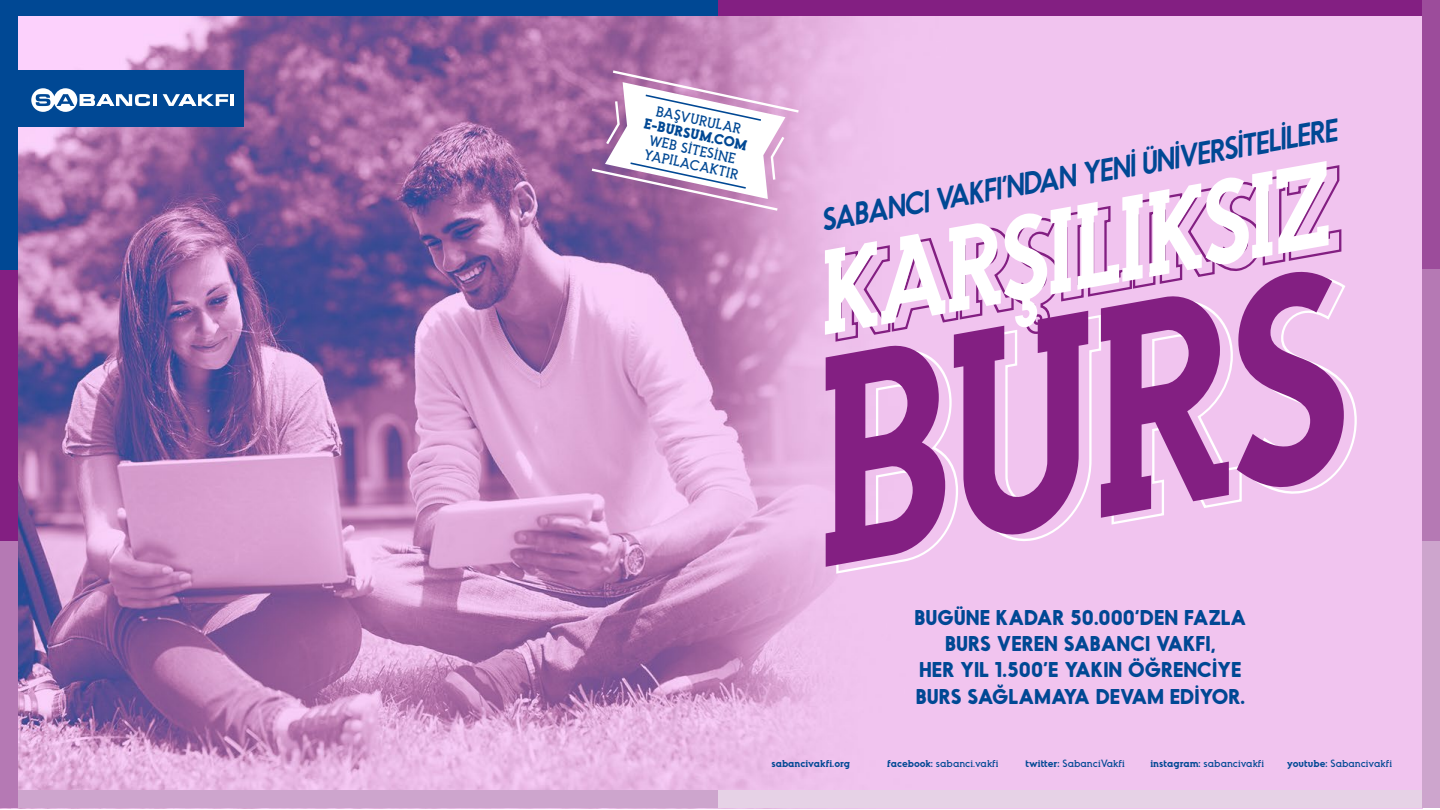
<style>
.page{position:relative;width:1440px;height:810px;background:#fff}
.page>*{position:absolute;margin:0;border:0;box-sizing:border-box;transform-origin:0 0}
.t1{font:italic 600 278.48px "Odudo Slab";color:#831f82;scale:.87 1}
.t2{font:italic 600 112.35px "Odudo Slab";color:#fff;scale:.87 1}
.t3{font:italic 600 30px "Odudo Soft";color:#004894;scale:.92 1}
.t4{font:700 20.25px/26.3px "Odudo Soft";color:#004894;text-align:center}
.t5{font:13.8px/15px "Odudo Slab";color:#004894}
.t6{font:700 13.8px "Odudo Slab";color:#004894}
.t7{font:9.98px "Odudo Slab";color:#004894}
.t8{font:600 9.98px "Odudo Slab";color:#004894}
.s1{font-weight:600}
</style>
<div class="page">
<img style="left:18px;top:16px;width:1404px;height:774px">
<svg style="left:834px;top:163px;width:524px;height:412px"></svg>
<div style="left:17px;top:71px;width:227px;height:56px;background:#004894"></div>
<svg style="left:31px;top:88px;width:125px;height:24px"></svg>
<svg style="left:163px;top:94px;width:71px;height:12px"></svg>
<div style="left:0;top:0;width:718px;height:16px;background:#004894"></div>
<div style="left:718px;top:0;width:716px;height:16px;background:#831f82"></div>
<div style="left:0;top:790px;width:718px;height:18px;background:#cda5cd"></div>
<div style="left:718px;top:790px;width:704px;height:18px;background:#e6d2e6"></div>
<div style="left:1422px;top:0;width:18px;height:269px;background:#9c4c9b"></div>
<div style="left:1422px;top:541px;width:18px;height:267px;background:#cda5cd"></div>
<div style="left:1422px;top:269px;width:18px;height:272px;background:#b579b4"></div>
<div style="left:0;top:541px;width:18px;height:267px;background:#b579b4"></div>
<div style="left:0;top:269px;width:18px;height:272px;background:#831f82"></div>
<div style="left:0;top:0;width:18px;height:269px;background:#004894"></div>
<svg style="left:589px;top:69px;width:212px;height:143px"></svg>
<p class="t5" style="left:658px;top:103px;width:88px;rotate:12deg">BAŞVURULAR</p>
<p class="t6" style="left:646px;top:115px;width:106px;rotate:12deg">E-BURSUM.COM</p>
<p class="t5" style="left:649px;top:132px;width:98px;rotate:12deg">WEB SİTESİNE<br>YAPILACAKTIR</p>
<h3 class="t3" style="left:818px;top:201px;width:571px;rotate:-10deg">SABANCI VAKFI’NDAN YENİ ÜNİVERSİTELİLERE</h3>
<h2 class="t2" style="left:800px;top:224px;width:599px;rotate:-10deg">KARŞILIKSIZ</h2>
<h1 class="t1" style="left:764px;top:293px;width:632px;rotate:-10deg">BURS</h1>
<p class="t4" style="left:915px;top:604px;width:333px">BUGÜNE KADAR 50.000’DEN FAZLA<br>BURS VEREN SABANCI VAKFI,<br>HER YIL 1.500’E YAKIN ÖĞRENCİYE<br>BURS SAĞLAMAYA DEVAM EDİYOR.</p>
<p class="t8" style="left:771px;top:757px;width:80px">sabancivakfi.org</p>
<p class="t7" style="left:887px;top:757px;width:113px"><span class="s1">facebook:</span> sabanci.vakfi</p>
<p class="t7" style="left:1026px;top:757px;width:101px"><span class="s1">twitter:</span> SabanciVakfi</p>
<p class="t7" style="left:1151px;top:757px;width:115px"><span class="s1">instagram:</span> sabancivakfi</p>
<p class="t7" style="left:1287px;top:757px;width:106px"><span class="s1">youtube:</span> Sabancivakfi</p>
</div>
